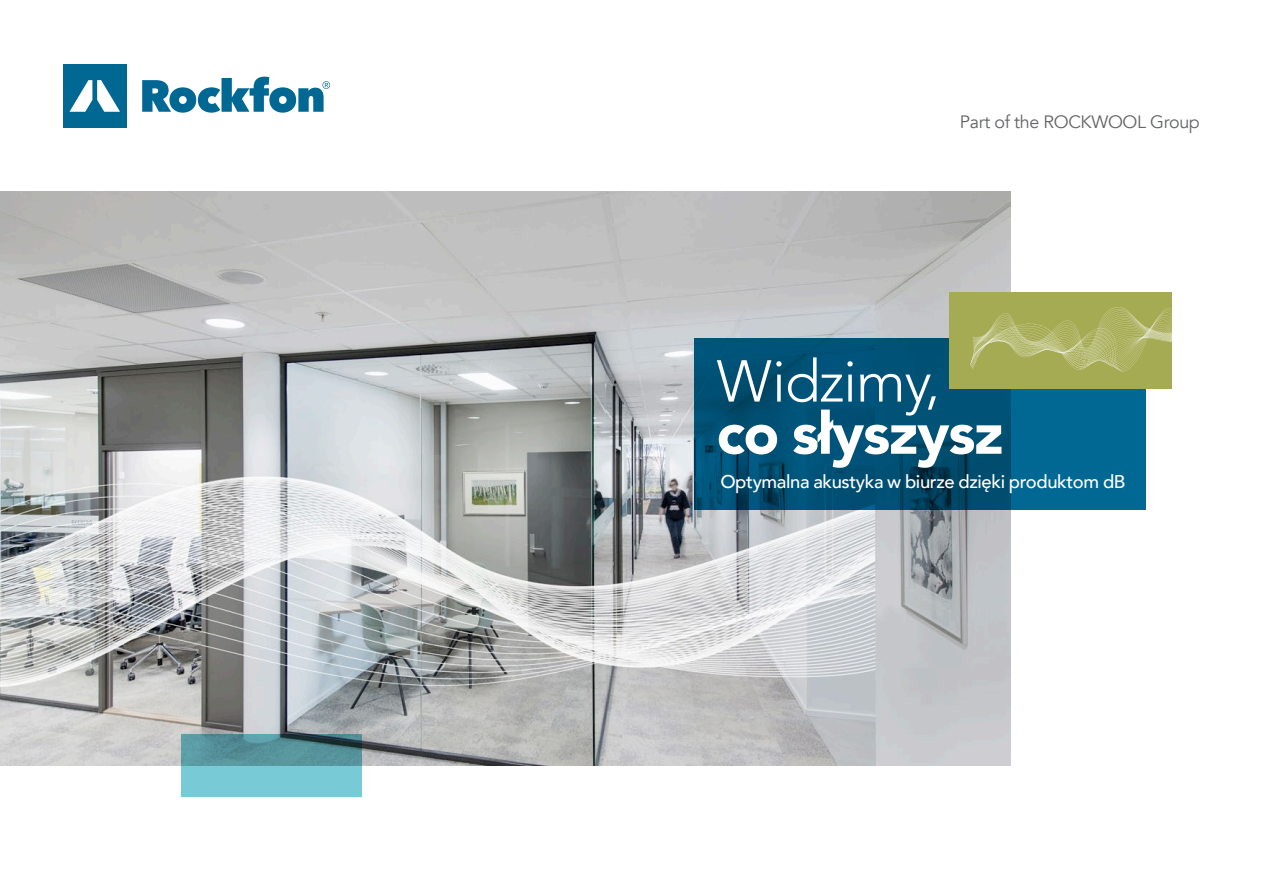
<style>
.page{position:relative;width:1263px;height:893px;background:#fff}
.page>*{position:absolute;margin:0;border:0;box-sizing:border-box;transform-origin:0 0}
.t1{font:900 58.5px "Avenir";letter-spacing:-.02em;color:#fff}
.t2{font:300 58.5px "Avenir";letter-spacing:-.02em;color:#fff}
.t3{font:500 18.45px "Avenir";letter-spacing:-.02em;color:#fff}
.t4{font:17.85px "Avenir";letter-spacing:-.02em;color:#636466}
</style>
<div class="page">
<img style="left:0;top:191px;width:1010px;height:574px">
<svg style="left:181px;top:734px;width:180px;height:62px;background:#63a8b2"></svg>
<svg style="left:142px;top:77px;width:188px;height:36px"></svg>
<div style="left:63px;top:64px;width:63px;height:64px;background:#006893"></div>
<svg style="left:69px;top:80px;width:51px;height:32px"></svg>
<svg style="left:694px;top:338px;width:451px;height:172px;background:#00557a"></svg>
<div style="left:950px;top:293px;width:222px;height:96px;background:#a5ab52"></div>
<svg style="left:970px;top:307px;width:202px;height:65px"></svg>
<p class="t4" style="left:960px;top:111px;width:241px">Part of the ROCKWOOL Group</p>
<h1 class="t2" style="left:716px;top:347px;width:225px">Widzimy,</h1>
<h1 class="t1" style="left:716px;top:383px;width:288px">co słyszysz</h1>
<p class="t3" style="left:720px;top:466px;width:407px">Optymalna akustyka w biurze dzięki produktom dB</p>
</div>
